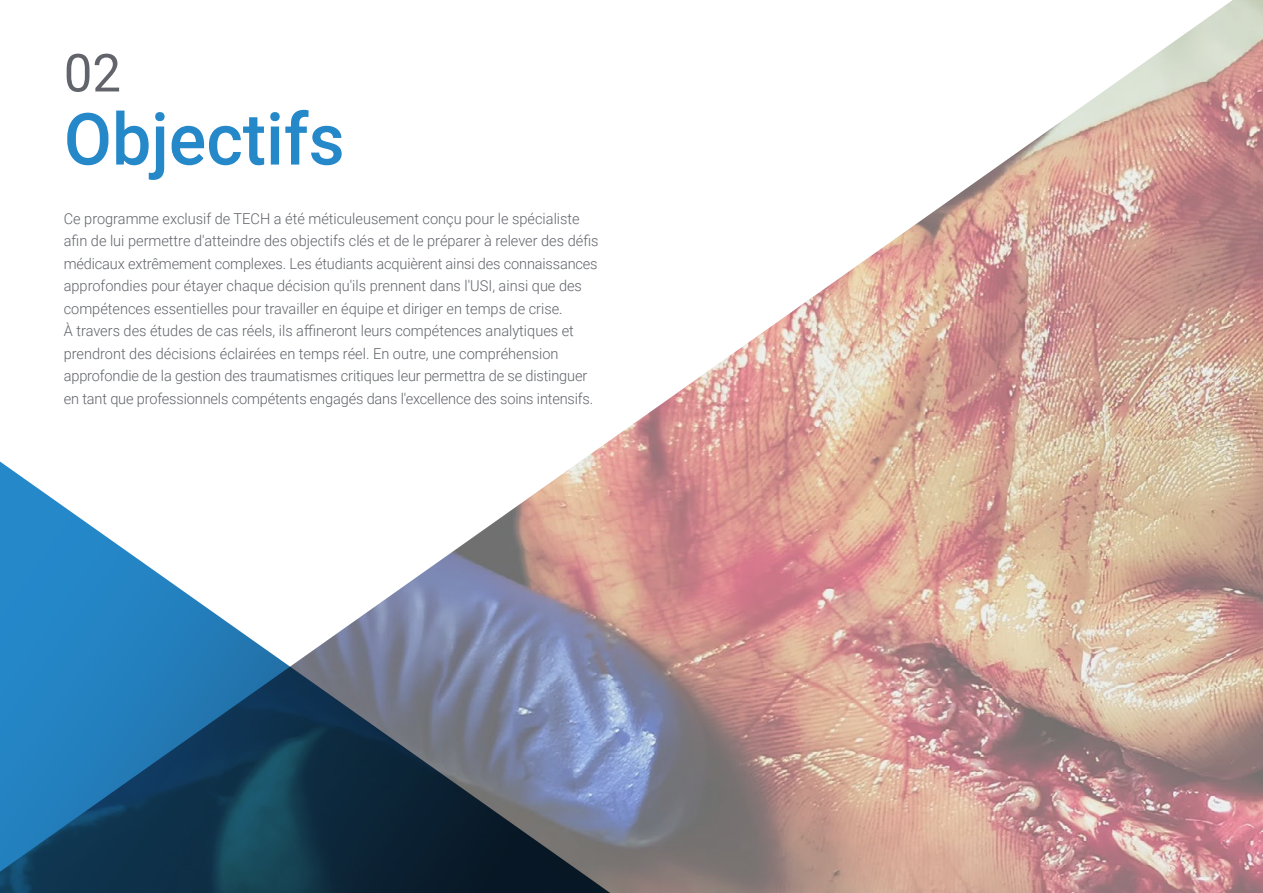
<style>
.page{position:relative;width:1263px;height:893px;background:#fff}
.page>*{position:absolute;margin:0;border:0;box-sizing:border-box;transform-origin:0 0}
.t1{font:500 72px "Roboto";color:#2488c9}
.t2{font:52.5px "Roboto";color:#61646a}
.t3{font:300 15px/22.5px "Roboto";color:#61646a}
</style>
<div class="page">
<img style="left:602px;top:0;width:661px;height:893px">
<svg style="left:0;top:446px;width:640px;height:447px"></svg>
<h2 class="t2" style="left:64px;top:36px;width:59px">02</h2>
<h1 class="t1" style="left:64px;top:89px;width:282px">Objectifs</h1>
<p class="t3" style="left:64px;top:207px;width:536px">Ce programme exclusif de TECH a été méticuleusement conçu pour le spécialiste afin de lui permettre d'atteindre des objectifs clés et de le préparer à relever des défis médicaux extrêmement complexes. Les étudiants acquièrent ainsi des connaissances approfondies pour étayer chaque décision qu'ils prennent dans l'USI, ainsi que des compétences essentielles pour travailler en équipe et diriger en temps de crise.<br>À travers des études de cas réels, ils affineront leurs compétences analytiques et prendront des décisions éclairées en temps réel. En outre, une compréhension approfondie de la gestion des traumatismes critiques leur permettra de se distinguer en tant que professionnels compétents engagés dans l'excellence des soins intensifs.</p>
</div>
